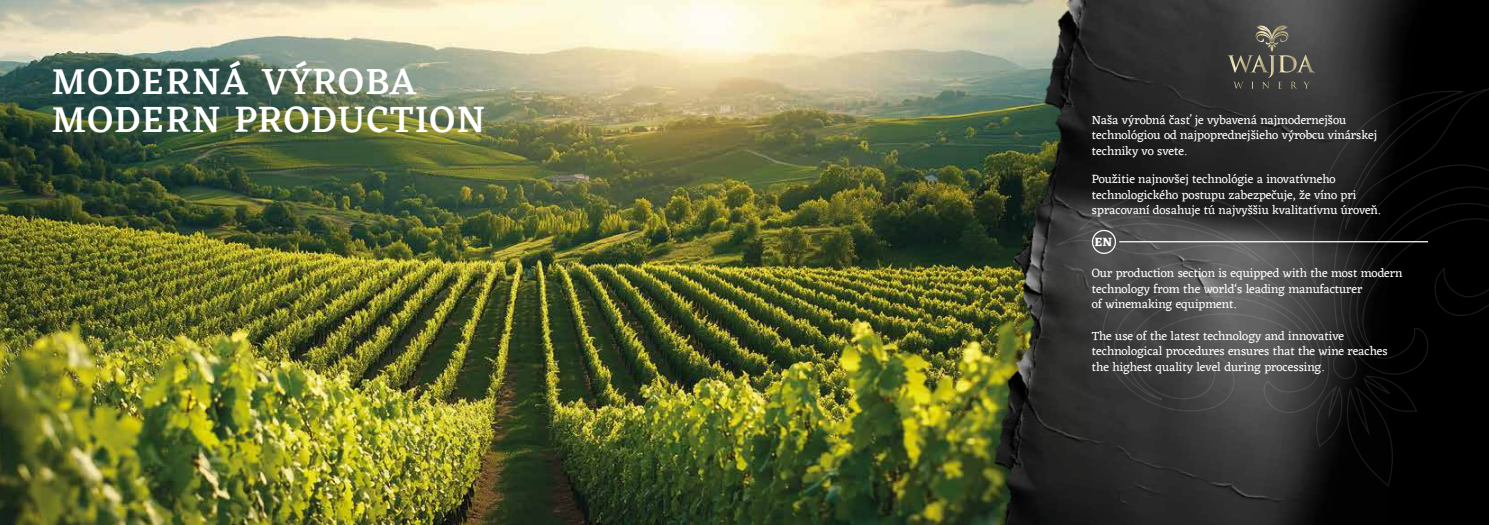
<style>
.page{position:relative;width:1489px;height:525px;background:#fff}
.page>*{position:absolute;margin:0;border:0;box-sizing:border-box;transform-origin:0 0}
.t1{font:500 37.5px/37.5px "Eczar";letter-spacing:.04em;color:#fff}
.t2{font:12.5px/15.6px "Eczar";color:#fff}
.t3{font:700 12.5px "Eczar";color:#fff}
</style>
<div class="page">
<img style="left:0;top:0;width:871px;height:524px">
<img style="left:871px;top:0;width:617px;height:524px">
<svg style="left:1254px;top:26px;width:34px;height:21px"></svg>
<svg style="left:1227px;top:55px;width:87px;height:32px;background:#56544d"></svg>
<svg style="left:1055px;top:87px;width:433px;height:400px;background:#262626"></svg>
<h1 class="t1" style="left:51px;top:63px;width:435px">MODERNÁ VÝROBA<br>MODERN PRODUCTION</h1>
<p class="t2" style="left:1091px;top:112px;width:287px">Naša výrobná časť je vybavená najmodernejšou technológiou od najpoprednejšieho výrobcu vinárskej techniky vo svete.</p>
<p class="t2" style="left:1091px;top:172px;width:290px">Použitie najnovšej technológie a inovatívneho technologického postupu zabezpečuje, že víno pri spracovaní dosahuje tú najvyššiu kvalitatívnu úroveň.</p>
<p class="t3" style="left:1094px;top:234px;width:19px">EN</p>
<p class="t2" style="left:1091px;top:266px;width:312px">Our production section is equipped with the most modern technology from the world‘s leading manufacturer<br>of winemaking equipment.</p>
<p class="t2" style="left:1091px;top:328px;width:297px">The use of the latest technology and innovative technological procedures ensures that the wine reaches the highest quality level during processing.</p>
</div>
